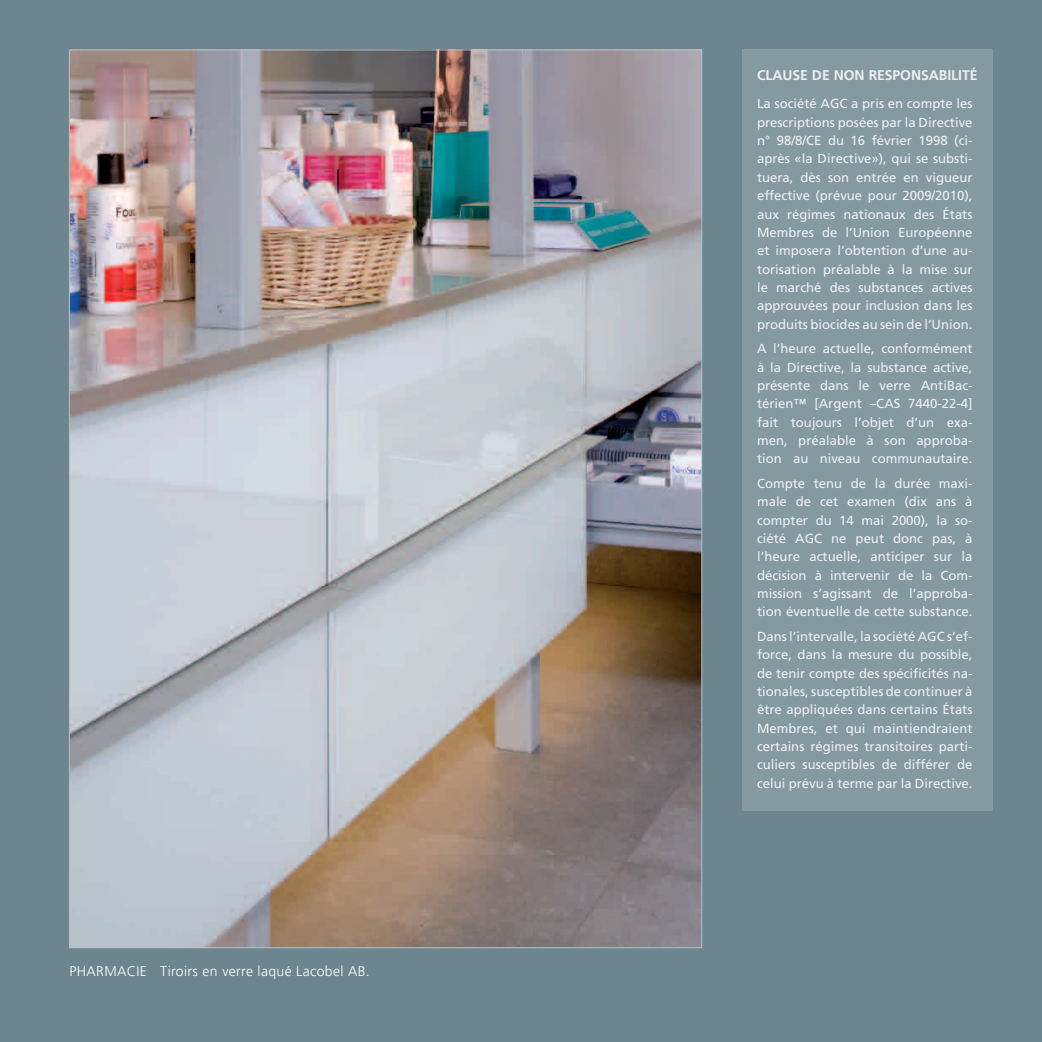
<style>
.page{position:relative;width:1042px;height:1042px;background:#6d858f}
.page>*{position:absolute;margin:0;border:0;box-sizing:border-box;transform-origin:0 0}
.t1{font:300 14px "Frutiger LT Std";letter-spacing:.025em;color:#fff}
.t2{font:700 14px "Frutiger LT Std";letter-spacing:-.005em;color:#fff}
.t3{font:13.12px/18.4px "Frutiger LT Std";color:#fff;text-align:justify}
</style>
<div class="page">
<img style="left:71px;top:52px;width:629px;height:894px">
<div style="left:742px;top:50px;width:250px;height:761px;background:#899ca4"></div>
<p class="t1" style="left:69px;top:963px;width:302px">PHARMACIE Tiroirs en verre laqué Lacobel AB.</p>
<p class="t2" style="left:757px;top:67px;width:222px">CLAUSE DE NON RESPONSABILITÉ</p>
<p class="t3" style="left:757px;top:95px;width:217px">La société AGC a pris en compte les prescriptions posées par la Directive n° 98/8/CE du 16 février 1998 (ci&shy;après «la Directive»), qui se substi&shy;tuera, dès son entrée en vigueur effective (prévue pour 2009/2010), aux régimes nationaux des États Membres de l’Union Européenne et imposera l’obtention d’une au&shy;torisation préalable à la mise sur le marché des substances actives approuvées pour inclusion dans les produits biocides au sein de l’Union.</p>
<p class="t3" style="left:757px;top:339px;width:217px">A l’heure actuelle, conformément à la Directive, la substance active, présente dans le verre AntiBac&shy;térien™ [Argent –CAS 7440-22-4] fait toujours l’objet d’un exa&shy;men, préalable à son approba&shy;tion au niveau communautaire.</p>
<p class="t3" style="left:757px;top:474px;width:217px">Compte tenu de la durée maxi&shy;male de cet examen (dix ans à compter du 14 mai 2000), la so&shy;ciété AGC ne peut donc pas, à l’heure actuelle, anticiper sur la décision à intervenir de la Com&shy;mission s’agissant de l’approba&shy;tion éventuelle de cette substance.</p>
<p class="t3" style="left:757px;top:627px;width:217px">Dans l’intervalle, la société AGC s’ef&shy;force, dans la mesure du possible, de tenir compte des spécificités na&shy;tionales, susceptibles de continuer à être appliquées dans certains États Membres, et qui maintiendraient certains régimes transitoires parti&shy;culiers susceptibles de différer de celui prévu à terme par la Directive.</p>
</div>
